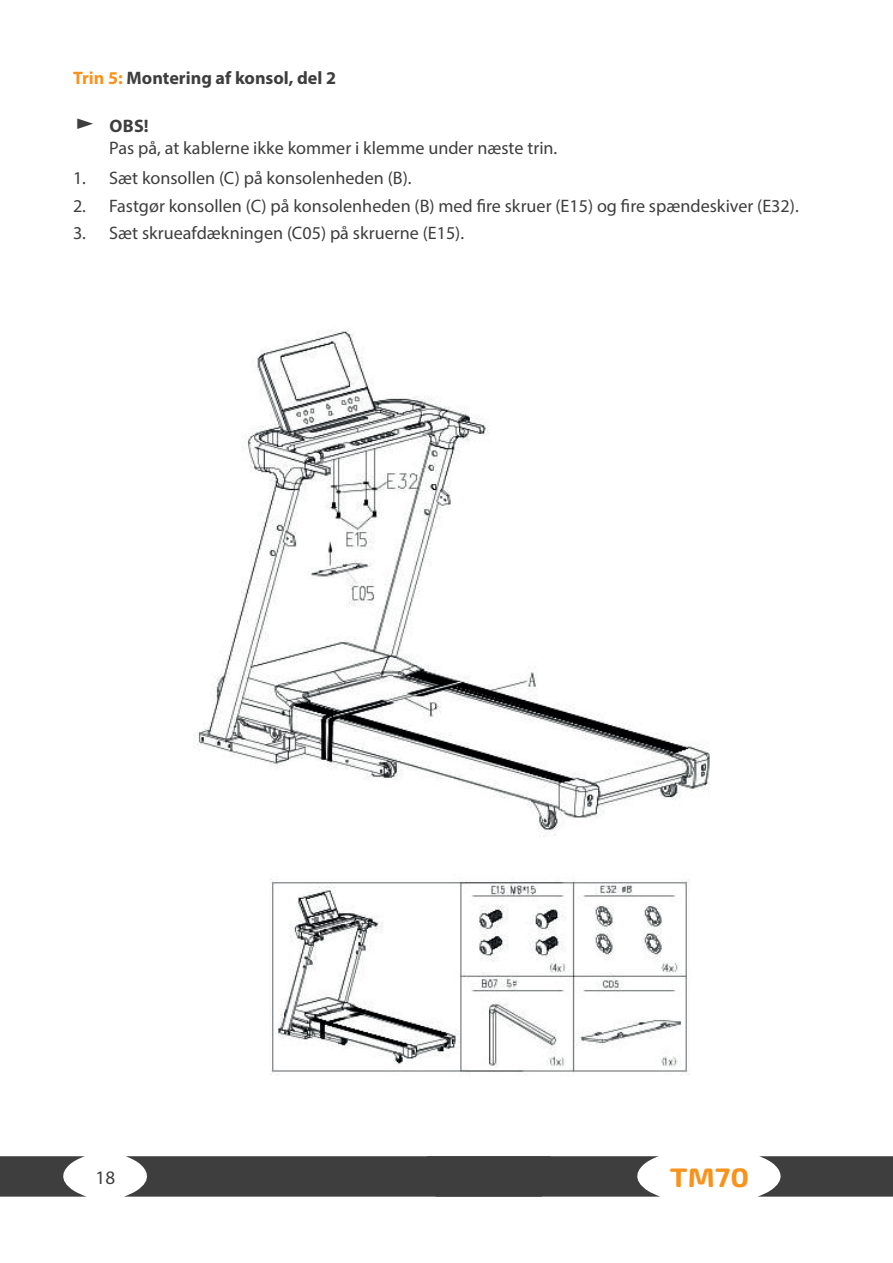
<style>
.page{position:relative;width:893px;height:1263px;background:#fff}
.page>*{position:absolute;margin:0;border:0;box-sizing:border-box;transform-origin:0 0}
.t1{font:700 26.7px "Exo Soft";color:#f7931d;scale:1.11 1}
.t2{font:19.05px "Myriad Pro";color:#3e3e3f}
.Text_Hinweise{font:18.15px "Myriad Pro";color:#3e3e3f}
.t3{font:700 18.15px "Myriad Pro";color:#3e3e3f}
.s1{color:#f7931d}
</style>
<div class="page">
<img style="left:193px;top:329px;width:517px;height:746px">
<svg style="left:0;top:1156px;width:85px;height:40px"></svg>
<svg style="left:126px;top:1156px;width:533px;height:40px;background:#49494a"></svg>
<svg style="left:759px;top:1156px;width:134px;height:40px;background:#545455"></svg>
<p class="t3" style="left:73px;top:66px;width:264px"><span class="s1">Trin 5:</span> Montering af konsol, del 2</p>
<p class="t3" style="left:109px;top:114px;width:41px">OBS!</p>
<p class="Text_Hinweise" style="left:109px;top:137px;width:450px">Pas på, at kablerne ikke kommer i klemme under næste trin.</p>
<p class="Text_Hinweise" style="left:73px;top:167px;width:340px">1. Sæt konsollen (C) på konsolenheden (B).</p>
<p class="Text_Hinweise" style="left:73px;top:194px;width:727px">2. Fastgør konsollen (C) på konsolenheden (B) med fire skruer (E15) og fire spændeskiver (E32).</p>
<p class="Text_Hinweise" style="left:73px;top:222px;width:393px">3. Sæt skrueafdækningen (C05) på skruerne (E15).</p>
<p class="t2" style="left:96px;top:1166px;width:21px">18</p>
<h1 class="t1" style="left:670px;top:1161px;width:73px">TM70</h1>
</div>
